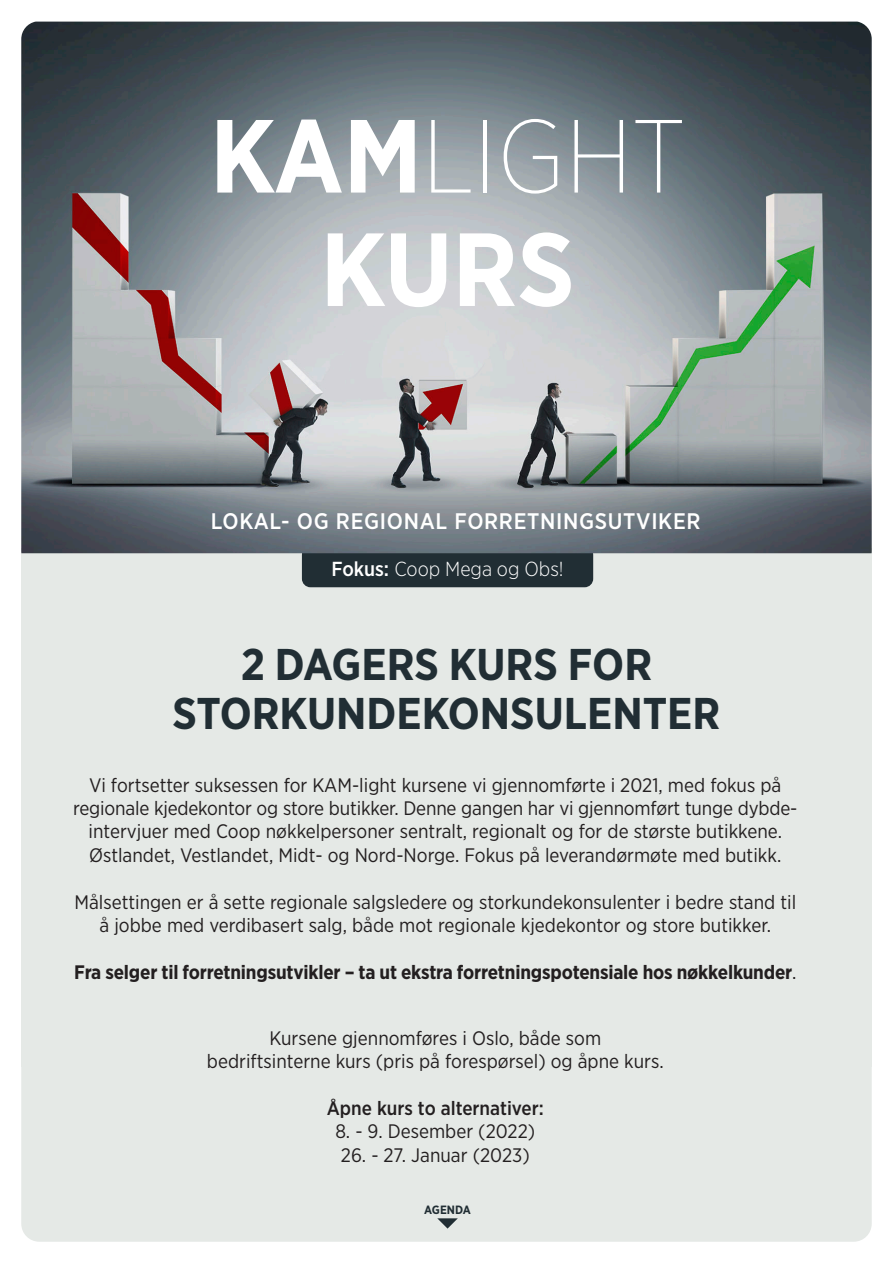
<style>
.page{position:relative;width:893px;height:1263px;background:#fff}
.page>*{position:absolute;margin:0;border:0;box-sizing:border-box;transform-origin:0 0}
.t1{font:200 103.65px "Gotham Narrow";color:#fff}
.t2{font:700 103.65px "Gotham Narrow";color:#fff}
.t3{font:700 44.4px "Gotham Narrow";color:#212e34}
.t4{font:500 22.5px "Gotham Narrow";letter-spacing:.03em;color:#fff}
.t5{font:300 20.25px "Gotham Narrow";color:#fff}
.t6{font:19.5px/23.4px "Gotham Narrow";color:#231f20;text-align:center}
.t7{font:700 19.5px "Gotham Narrow";letter-spacing:-.01em;color:#231f20}
.t8{font:500 19.5px "Gotham Narrow";color:#231f20}
.t9{font:700 12px "Gotham Narrow";color:#212e34}
.s1{font-weight:700}
.s2{font-weight:500}
.s3{font-weight:400}
</style>
<div class="page">
<div style="left:21px;top:549px;width:851px;height:518px;background:#e5e9e6"></div>
<div style="left:21px;top:842px;width:851px;height:400px;background:#e5e9e6;border-radius:18px"></div>
<div style="left:302px;top:546px;width:291px;height:41px;background:#212e34;border-radius:9px"></div>
<img style="left:21px;top:22px;width:851px;height:531px">
<svg style="left:437px;top:1218px;width:21px;height:10px"></svg>
<p class="t1" style="left:210px;top:94px;width:476px"><span class="s1">KAM</span>LIGHT</p>
<p class="t2" style="left:320px;top:203px;width:256px">KURS</p>
<p class="t4" style="left:211px;top:507px;width:491px">LOKAL- OG REGIONAL FORRETNINGSUTVIKER</p>
<p class="t5" style="left:331px;top:556px;width:234px"><span class="s2">Fokus:</span> Coop Mega og Obs!</p>
<p class="t3" style="left:241px;top:636px;width:413px">2 DAGERS KURS FOR</p>
<p class="t3" style="left:173px;top:685px;width:549px">STORKUNDEKONSULENTER</p>
<p class="t6" style="left:89px;top:773px;width:694px">Vi fortsetter suksessen for KAM-light kursene vi gjennomførte i 2021, med fokus på</p>
<p class="t6" style="left:73px;top:796px;width:726px">regionale kjedekontor og store butikker. Denne gangen har vi gjennomført tunge dybde-</p>
<p class="t6" style="left:89px;top:819px;width:695px">intervjuer med Coop nøkkelpersoner sentralt, regionalt og for de største butikkene.</p>
<p class="t6" style="left:89px;top:843px;width:694px">Østlandet, Vestlandet, Midt- og Nord-Norge. Fokus på leverandørmøte med butikk.</p>
<p class="t6" style="left:74px;top:890px;width:723px">Målsettingen er å sette regionale salgsledere og storkundekonsulenter i bedre stand til å jobbe med verdibasert salg, både mot regionale kjedekontor og store butikker.</p>
<p class="t7" style="left:74px;top:959px;width:724px">Fra selger til forretningsutvikler – ta ut ekstra forretningspotensiale hos nøkkelkunder<span class="s3">.</span></p>
<p class="t6" style="left:269px;top:1026px;width:333px">Kursene gjennomføres i Oslo, både som</p>
<p class="t6" style="left:207px;top:1049px;width:458px">bedriftsinterne kurs (pris på forespørsel) og åpne kurs.</p>
<p class="t8" style="left:327px;top:1096px;width:219px">Åpne kurs to alternativer:</p>
<p class="t6" style="left:335px;top:1119px;width:201px">8. - 9. Desember (2022)</p>
<p class="t6" style="left:341px;top:1143px;width:190px">26. - 27. Januar (2023)</p>
<p class="t9" style="left:424px;top:1202px;width:48px">AGENDA</p>
</div>
